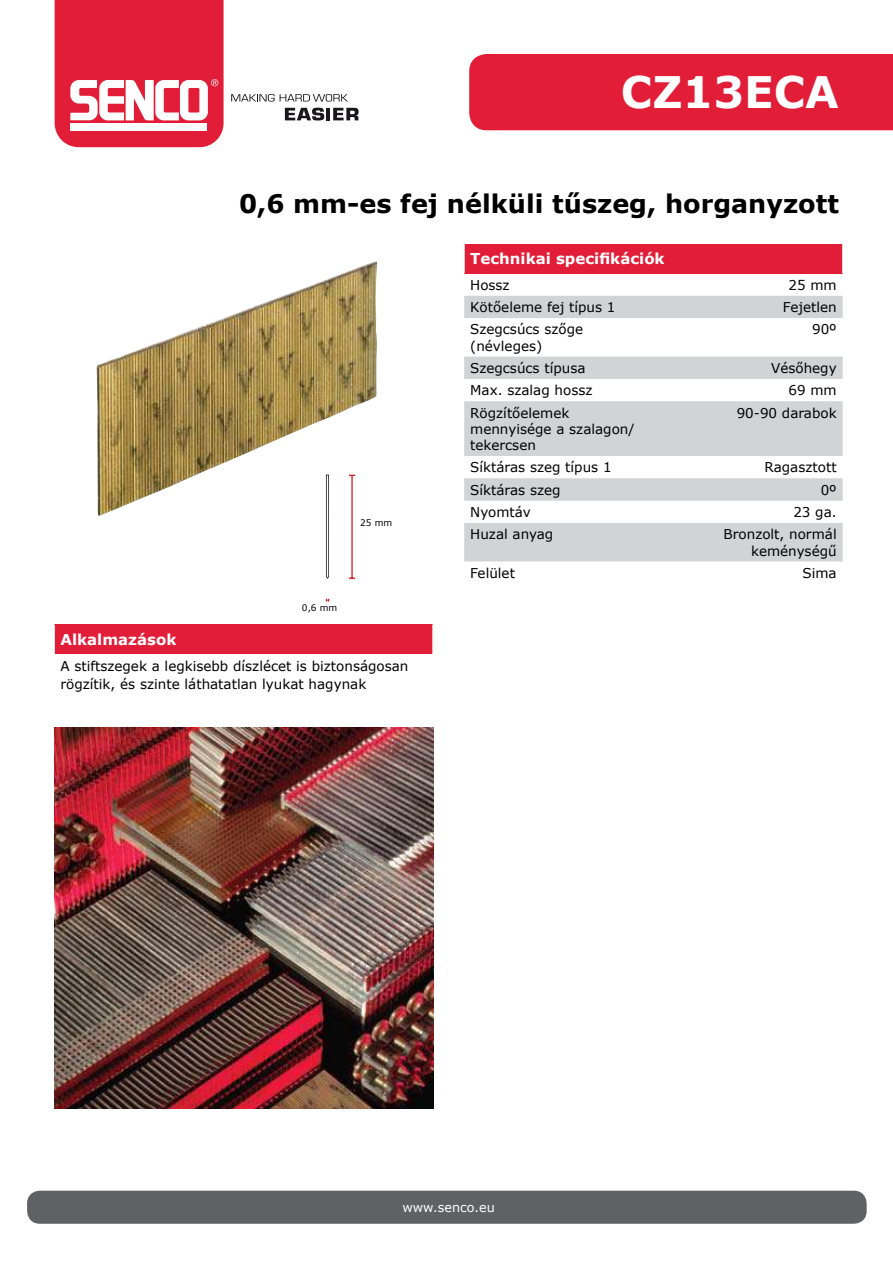
<style>
.page{position:relative;width:893px;height:1263px;background:#fff}
.page>*{position:absolute;margin:0;border:0;box-sizing:border-box;transform-origin:0 0}
.t1{font:700 43.5px "Verdana";color:#fff}
.t2{font:700 25.5px "Verdana";color:#000}
.t3{font:700 15px "Verdana";color:#fff}
.t4{font:13.5px/16.2px "Verdana";color:#000}
.t5{font:12.75px "Verdana";color:#fff}
.t6{font:9px "Verdana";color:#000}
</style>
<div class="page">
<div style="left:27px;top:1191px;width:840px;height:33px;background:#5f6162;border-radius:13px"></div>
<div style="left:464px;top:244px;width:379px;height:29px;background:#e21d38"></div>
<svg style="left:464px;top:296px;width:379px;height:265px;fill:#d1d3d4"></svg>
<svg style="left:464px;top:244px;width:1px;height:29px"></svg>
<svg style="left:842px;top:244px;width:1px;height:29px"></svg>
<img style="left:54px;top:728px;width:380px;height:381px">
<div style="left:54px;top:624px;width:379px;height:30px;background:#e21d38"></div>
<hr style="left:54px;top:624px;width:1px;height:30px;background:#fff">
<hr style="left:432px;top:624px;width:1px;height:30px;background:#fff">
<img style="left:97px;top:261px;width:280px;height:255px">
<hr style="left:351px;top:475px;width:2px;height:103px;background:#d2232a">
<svg style="left:326px;top:475px;width:3px;height:104px"></svg>
<svg style="left:231px;top:94px;width:117px;height:8px"></svg>
<svg style="left:285px;top:108px;width:74px;height:12px"></svg>
<svg style="left:55px;top:0;width:169px;height:147px"></svg>
<div style="left:469px;top:54px;width:424px;height:76px;background:#e21d38"></div>
<h1 class="t1" style="left:621px;top:64px;width:220px">CZ13ECA</h1>
<h2 class="t2" style="left:239px;top:187px;width:601px">0,6 mm-es fej nélküli tűszeg, horganyzott</h2>
<p class="t6" style="left:360px;top:516px;width:34px">25 mm</p>
<p class="t6" style="left:302px;top:602px;width:37px">0,6 mm</p>
<p class="t3" style="left:60px;top:630px;width:118px">Alkalmazások</p>
<p class="t4" style="left:60px;top:656px;width:350px;line-height:18px">A stiftszegek a legkisebb díszlécet is biztonságosan rögzítik, és szinte láthatatlan lyukat hagynak</p>
<p class="t3" style="left:470px;top:249px;width:196px">Technikai specifikációk</p>
<p class="t4" style="left:470px;top:277px;width:41px">Hossz</p>
<p class="t4" style="left:788px;top:277px;width:50px">25 mm</p>
<p class="t4" style="left:470px;top:299px;width:147px">Kötőeleme fej típus 1</p>
<p class="t4" style="left:783px;top:299px;width:55px">Fejetlen</p>
<p class="t4" style="left:470px;top:321px;width:114px">Szegcsúcs szőge (névleges)</p>
<p class="t4" style="left:812px;top:321px;width:26px">90º</p>
<p class="t4" style="left:470px;top:360px;width:117px">Szegcsúcs típusa</p>
<p class="t4" style="left:771px;top:360px;width:67px">Vésőhegy</p>
<p class="t4" style="left:470px;top:382px;width:124px">Max. szalag hossz</p>
<p class="t4" style="left:788px;top:382px;width:50px">69 mm</p>
<p class="t4" style="left:470px;top:404px;width:166px">Rögzítőelemek mennyisége a szalagon/ tekercsen</p>
<p class="t4" style="left:737px;top:404px;width:101px">90-90 darabok</p>
<p class="t4" style="left:470px;top:459px;width:143px">Síktáras szeg típus 1</p>
<p class="t4" style="left:765px;top:459px;width:74px">Ragasztott</p>
<p class="t4" style="left:470px;top:481px;width:92px">Síktáras szeg</p>
<p class="t4" style="left:821px;top:481px;width:17px">0º</p>
<p class="t4" style="left:470px;top:504px;width:62px">Nyomtáv</p>
<p class="t4" style="left:793px;top:504px;width:45px">23 ga.</p>
<p class="t4" style="left:470px;top:526px;width:85px">Huzal anyag</p>
<p class="t4" style="left:724px;top:526px;width:115px;text-align:right">Bronzolt, normál keménységű</p>
<p class="t4" style="left:470px;top:565px;width:46px">Felület</p>
<p class="t4" style="left:802px;top:565px;width:36px">Sima</p>
<p class="t5" style="left:402px;top:1199px;width:94px">www.senco.eu</p>
</div>
